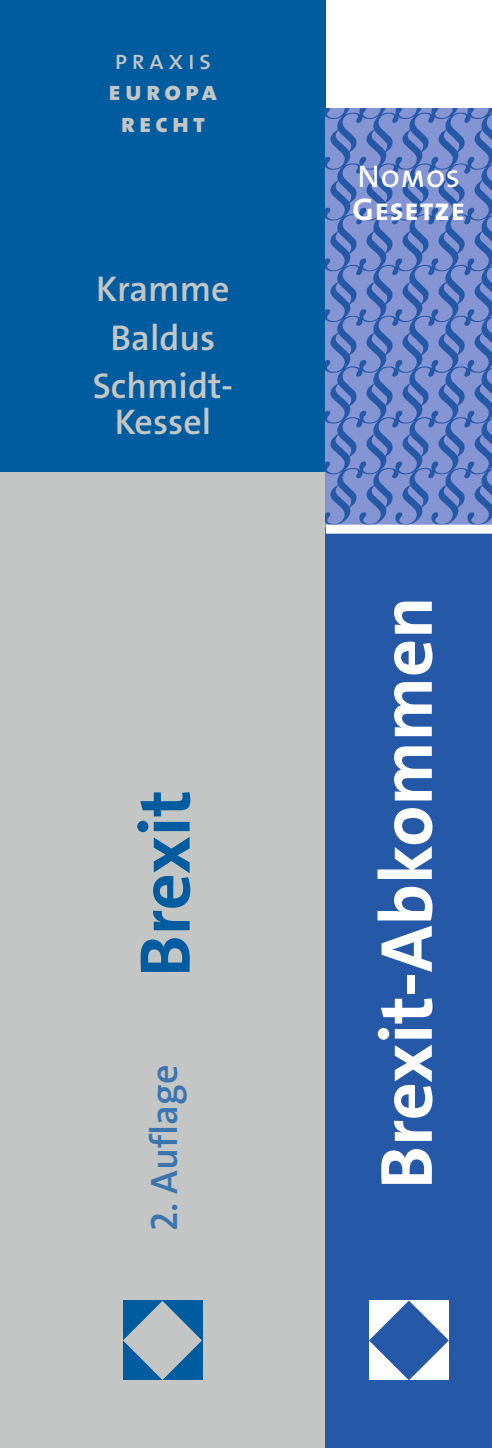
<style>
.page{position:relative;width:492px;height:1448px;background:#fff}
.page>*{position:absolute;margin:0;border:0;box-sizing:border-box;transform-origin:0 0}
.t1{font:700 74.25px "The Sans Os F";color:#fff}
.t2{font:600 38.25px "The Sans Os F";color:#3b74ae}
.t3{font:600 36px/48.8px "The Sans Os F";color:#c4c5c5;text-align:center}
.t4{font:700 31.5px "The Sans Os F";letter-spacing:.025em;color:#fff}
.t5{font:31.5px "The Sans Os F";letter-spacing:.025em;color:#fff}
.t6{font:800 27px/31.5px "The Sans Os F";letter-spacing:.15em;color:#c4c5c5;text-align:center}
.t7{font:27px "The Sans Os F";letter-spacing:.15em;color:#c4c5c5}
.s1{font-weight:700;font-size:72px;color:#005c9e}
</style>
<div class="page">
<div style="left:0;top:0;width:325px;height:472px;background:#005c9e"></div>
<div style="left:0;top:472px;width:325px;height:976px;background:#c4c5c5"></div>
<div style="left:123px;top:1300px;width:80px;height:80px;background:#005c9e"></div>
<svg style="left:123px;top:1301px;width:79px;height:79px"></svg>
<div style="left:325px;top:510px;width:166px;height:938px;background:#2658a8"></div>
<img style="left:325px;top:108px;width:166px;height:417px">
<svg style="left:369px;top:1300px;width:79px;height:80px"></svg>
<div style="left:325px;top:525px;width:166px;height:9px;background:#fff"></div>
<p class="t7" style="left:114px;top:42px;width:98px">praxis</p>
<p class="t6" style="left:108px;top:76px;width:110px">europa recht</p>
<p class="t3" style="left:93px;top:265px;width:142px">Kramme<br>Baldus<br>Schmidt-</p>
<p class="t3" style="left:114px;top:398px;width:98px">Kessel</p>
<p class="t2" style="left:139px;top:1231px;width:443px;rotate:-90deg">2. Auflage <span class="s1">Brexit</span></p>
<p class="t5" style="left:357px;top:156px;width:104px">Nomos</p>
<p class="t4" style="left:352px;top:190px;width:114px">Gesetze</p>
<h1 class="t1" style="left:358px;top:1189px;width:594px;rotate:-90deg">Brexit-Abkommen</h1>
</div>
